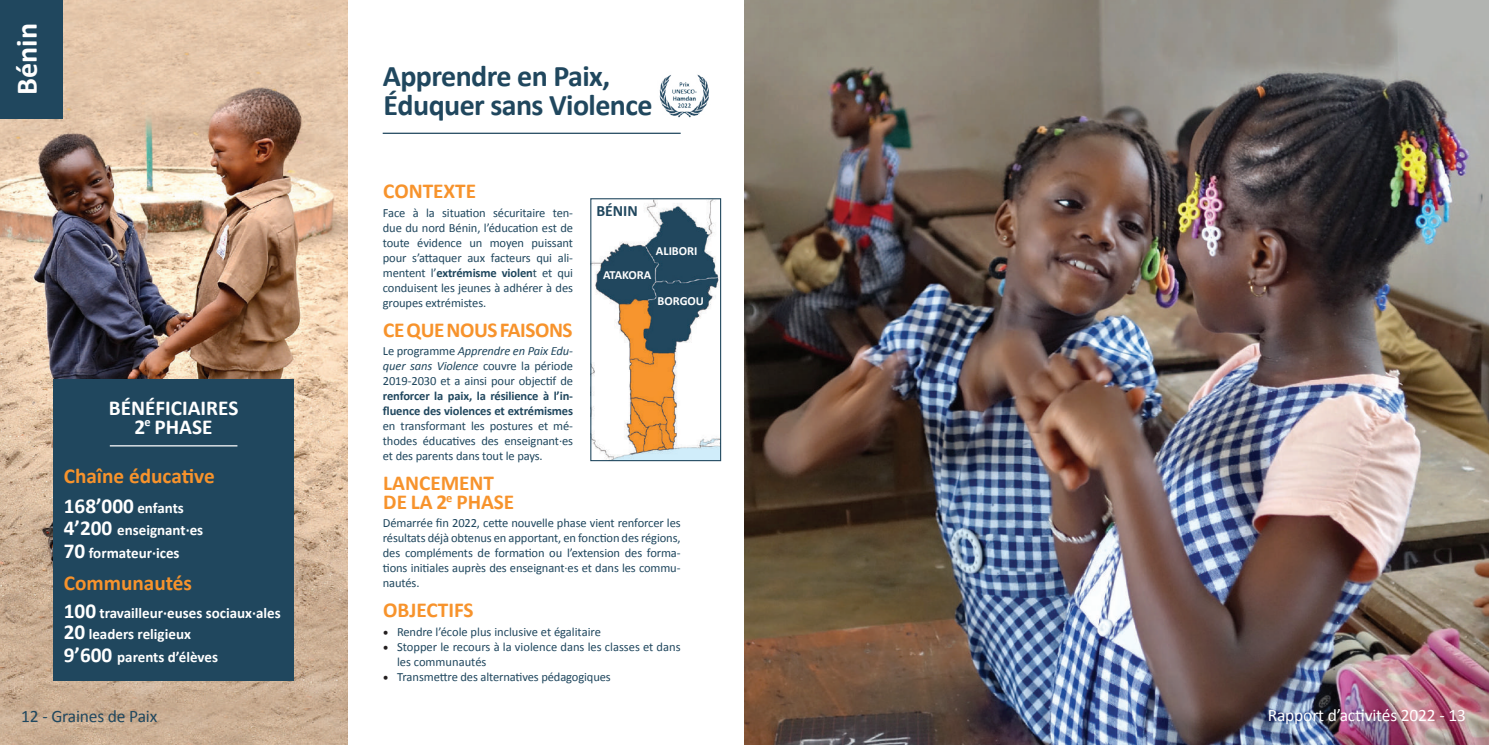
<style>
.page{position:relative;width:1489px;height:745px;background:#fff}
.page>*{position:absolute;margin:0;border:0;box-sizing:border-box;transform-origin:0 0}
.t1{font:700 30px/28.8px "Calibri";letter-spacing:-.02em;color:#20475e}
.t2{font:700 30px "Calibri";color:#fff}
.t3{font:700 21.25px/18.8px "Calibri";color:#f7932c}
.t4{font:700 21.25px/18.8px "Calibri";color:#fff;text-align:center}
.t5{font:700 21.25px "Calibri";letter-spacing:-.02em;color:#f7932c}
.t6{font:17.5px "Calibri";letter-spacing:-.01em;color:#fff}
.t7{font:17.5px "Calibri";letter-spacing:-.01em;color:#20475e}
.t8{font:700 15.75px "Calibri";color:#20475e}
.t9{font:700 15px/21.9px "Calibri";color:#fff}
.t10{font:12.5px/15px "Calibri";letter-spacing:-.01em;color:#20475e;text-align:justify}
.t11{font:700 12.5px/15px "Calibri";letter-spacing:-.01em;color:#20475e}
.t12{font:700 12.38px "Calibri";color:#fff}
.t13{font:700 12.38px "Calibri";letter-spacing:-.025em;color:#fff}
.s1{color:#fff}
.s2{font-size:15px;color:#fff}
.s3{font-size:21.25px}
.s4{font-weight:700}
.s5{font-style:italic}
.s6{font-family:"Minion Pro";font-size:15px;color:#231f20}
</style>
<div class="page">
<img style="left:0;top:0;width:347px;height:744px">
<hr style="left:382px;top:133px;width:298px;height:1px;background:#20475e">
<div style="left:0;top:0;width:62px;height:119px;background:#20475e"></div>
<img style="left:592px;top:200px;width:127px;height:259px">
<div style="left:590px;top:198px;width:131px;height:263px;border:1px solid #20475e"></div>
<img style="left:744px;top:0;width:744px;height:744px">
<div style="left:53px;top:379px;width:241px;height:301px;background:#20475e"></div>
<hr style="left:110px;top:445px;width:127px;height:1px;background:#fff">
<img style="left:659px;top:74px;width:50px;height:44px">
<h1 class="t2" style="left:8px;top:95px;width:73px;rotate:-90deg">Bénin</h1>
<h2 class="t4" style="left:109px;top:397px;width:131px">BÉNÉFICIAIRES<br>2<sup>e</sup> PHASE</h2>
<h2 class="t3" style="left:64px;top:460px;width:152px;line-height:29.6px">Chaîne éducative<br><span class="s1">168’000</span> <span class="s2">enfants</span></h2>
<p class="t9" style="left:64px;top:518px;width:141px;line-height:22.5px"><span class="s3">4’200</span> enseignant·es<br><span class="s3">70</span> formateur·ices</p>
<h2 class="t3" style="left:64px;top:572px;width:130px">Communautés</h2>
<p class="t9" style="left:64px;top:601px;width:218px"><span class="s3">100</span> travailleur·euses sociaux·ales<br><span class="s3">20</span> leaders religieux<br><span class="s3">9’600</span> parents d’élèves</p>
<h3 class="t7" style="left:21px;top:705px;width:138px">12 - Graines de Paix</h3>
<h1 class="t1" style="left:383px;top:61px;width:271px">Apprendre en Paix,<br>Éduquer sans Violence</h1>
<h2 class="t3" style="left:383px;top:181px;width:94px">CONTEXTE</h2>
<p class="t10" style="left:383px;top:204px;width:192px">Face à la situation sécuritaire ten&shy;due du nord Bénin, l’éducation est de toute évidence un moyen puissant pour s’attaquer aux facteurs qui ali&shy;mentent l’<span class="s4">extrémisme violen</span>t et qui conduisent les jeunes à adhérer à des groupes extrémistes.</p>
<h2 class="t5" style="left:383px;top:316px;width:191px">CE QUE NOUS FAISONS</h2>
<p class="t10" style="left:383px;top:343px;width:192px">Le programme <span class="s5">Apprendre en Paix Edu&shy;quer sans Violence</span> couvre la période 2019-2030 et a ainsi pour objectif de</p>
<p class="t11" style="left:383px;top:388px;width:192px">renforcer la paix, la résilience à l’in&shy;fluence des violences et extrémismes</p>
<p class="t10" style="left:383px;top:418px;width:192px">en transformant les postures et mé&shy;thodes éducatives des enseignant·es et des parents dans tout le pays.</p>
<h2 class="t3" style="left:383px;top:472px;width:133px">LANCEMENT<br>DE LA 2<sup>e</sup> PHASE</h2>
<p class="t10" style="left:383px;top:514px;width:299px">Démarrée fin 2022, cette nouvelle phase vient renforcer les résultats déjà obtenus en apportant, en fonction des régions, des compléments de formation ou l’extension des forma&shy;tions initiales auprès des enseignant·es et dans les commu&shy;nautés.</p>
<h2 class="t3" style="left:383px;top:599px;width:92px">OBJECTIFS</h2>
<p class="t10" style="left:383px;top:623px;width:219px"><span class="s6">•</span> Rendre l’école plus inclusive et égalitaire</p>
<p class="t10" style="left:397px;top:638px;width:285px;text-indent:-14px"><span class="s6">•</span> Stopper le recours à la violence dans les classes et dans les communautés</p>
<p class="t10" style="left:383px;top:668px;width:229px"><span class="s6">•</span> Transmettre des alternatives pédagogiques</p>
<p class="t8" style="left:596px;top:201px;width:43px">BÉNIN</p>
<p class="t12" style="left:656px;top:243px;width:43px">ALIBORI</p>
<p class="t13" style="left:603px;top:267px;width:50px">ATAKORA</p>
<p class="t12" style="left:657px;top:293px;width:48px">BORGOU</p>
<h3 class="t6" style="left:1267px;top:704px;width:200px">Rapport d’activités 2022 - 13</h3>
</div>
